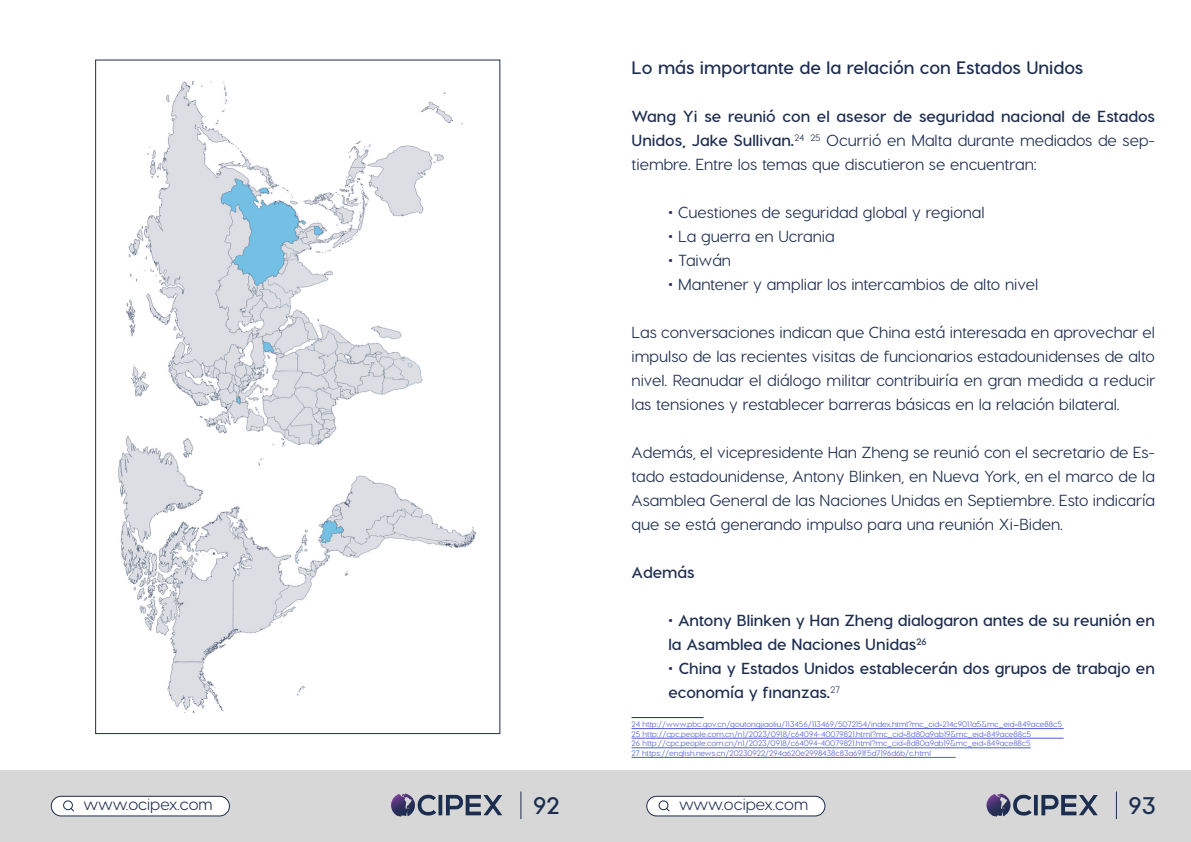
<style>
.page{position:relative;width:1191px;height:842px;background:#fff}
.page>*{position:absolute;margin:0;border:0;box-sizing:border-box;transform-origin:0 0}
.t1{font:700 24px "Visby CF";color:#1c2e4f}
.t2{font:700 18px "Visby CF";color:#1d2d4f}
.t3{font:500 16px/24px "Visby CF";color:#1d2d4f;text-align:justify}
.t4{font:700 16px/24px "Visby CF";color:#1d2d4f}
.t5{font:16px "Visby CF";color:#1d2d4f}
.t6{font:500 8px/9.6px "Visby CF";color:#4f5cd6}
.s1{font-weight:700}
.s2{font-weight:800;font-size:18px}
</style>
<div class="page">
<div style="left:0;top:770px;width:595px;height:72px;background:#d7d7d7"></div>
<div style="left:595px;top:770px;width:596px;height:72px;background:#d7d7d7"></div>
<div style="left:51px;top:796px;width:178px;height:20px;background:#fff;border-radius:10px"></div>
<div style="left:51px;top:796px;width:179px;height:20px;border:1px solid #1d2d4f;border-radius:10px"></div>
<div style="left:647px;top:796px;width:178px;height:20px;background:#fff;border-radius:10px"></div>
<div style="left:646px;top:796px;width:179px;height:20px;border:1px solid #1d2d4f;border-radius:10px"></div>
<svg style="left:63px;top:800px;width:11px;height:12px"></svg>
<svg style="left:658px;top:800px;width:12px;height:12px"></svg>
<svg style="left:402px;top:794px;width:100px;height:22px"></svg>
<svg style="left:1013px;top:795px;width:84px;height:21px"></svg>
<svg style="left:997px;top:794px;width:10px;height:15px"></svg>
<svg style="left:520px;top:791px;width:1px;height:28px"></svg>
<svg style="left:1116px;top:791px;width:1px;height:28px"></svg>
<img style="left:118px;top:81px;width:359px;height:632px">
<hr style="left:631px;top:717px;width:72px;height:1px;background:#1c2e4f">
<hr style="left:631px;top:728px;width:432px;height:1px;background:#4f5cd6">
<hr style="left:631px;top:738px;width:432px;height:1px;background:#4f5cd6">
<hr style="left:631px;top:748px;width:399px;height:1px;background:#4f5cd6">
<hr style="left:631px;top:757px;width:324px;height:1px;background:#4f5cd6">
<p class="t2" style="left:631px;top:56px;width:453px">Lo más importante de la relación con Estados Unidos</p>
<p class="t3" style="left:631px;top:104px;width:525px"><span class="s1">Wang Yi se reunió con el asesor de seguridad nacional de Estados Unidos, Jake Sullivan.</span><sup>24</sup> <sup>25</sup> Ocurrió en Malta durante mediados de sep&shy;tiembre. Entre los temas que discutieron se encuentran:</p>
<p class="t3" style="left:668px;top:200px;width:318px"><span class="s2">•</span> Cuestiones de seguridad global y regional</p>
<p class="t3" style="left:668px;top:224px;width:168px"><span class="s2">•</span> La guerra en Ucrania</p>
<p class="t3" style="left:668px;top:248px;width:64px"><span class="s2">•</span> Taiwán</p>
<p class="t3" style="left:668px;top:272px;width:371px"><span class="s2">•</span> Mantener y ampliar los intercambios de alto nivel</p>
<p class="t3" style="left:631px;top:320px;width:525px">Las conversaciones indican que China está interesada en aprovechar el impulso de las recientes visitas de funcionarios estadounidenses de alto nivel. Reanudar el diálogo militar contribuiría en gran medida a reducir las tensiones y restablecer barreras básicas en la relación bilateral.</p>
<p class="t3" style="left:631px;top:440px;width:525px">Además, el vicepresidente Han Zheng se reunió con el secretario de Es&shy;tado estadounidense, Antony Blinken, en Nueva York, en el marco de la Asamblea General de las Naciones Unidas en Septiembre. Esto indicaría que se está generando impulso para una reunión Xi-Biden.</p>
<p class="t4" style="left:631px;top:560px;width:65px">Además</p>
<p class="t4" style="left:668px;top:608px;width:488px"><span class="s2">•</span> Antony Blinken y Han Zheng dialogaron antes de su reunión en la Asamblea de Naciones Unidas<sup>26</sup></p>
<p class="t4" style="left:668px;top:656px;width:488px"><span class="s2">•</span> China y Estados Unidos establecerán dos grupos de trabajo en economía y finanzas.<sup>27</sup></p>
<p class="t6" style="left:631px;top:719px;width:432px">24 http://www.pbc.gov.cn/goutongjiaoliu/113456/113469/5072154/index.html?mc_cid=214c9011a5&amp;mc_eid=849ace88c5<br>25 http://cpc.people.com.cn/n1/2023/0918/c64094-40079821.html?mc_cid=8d80a9ab19&amp;mc_eid=849ace88c5<br>26 http://cpc.people.com.cn/n1/2023/0918/c64094-40079821.html?mc_cid=8d80a9ab19&amp;mc_eid=849ace88c5<br>27 https://english.news.cn/20230922/294a620e2998438c83a691f5d7196d6b/c.html</p>
<p class="t5" style="left:83px;top:792px;width:131px">www.ocipex.com</p>
<h1 class="t1" style="left:533px;top:791px;width:28px">92</h1>
<p class="t5" style="left:679px;top:792px;width:131px">www.ocipex.com</p>
<h1 class="t1" style="left:1128px;top:791px;width:29px">93</h1>
</div>
